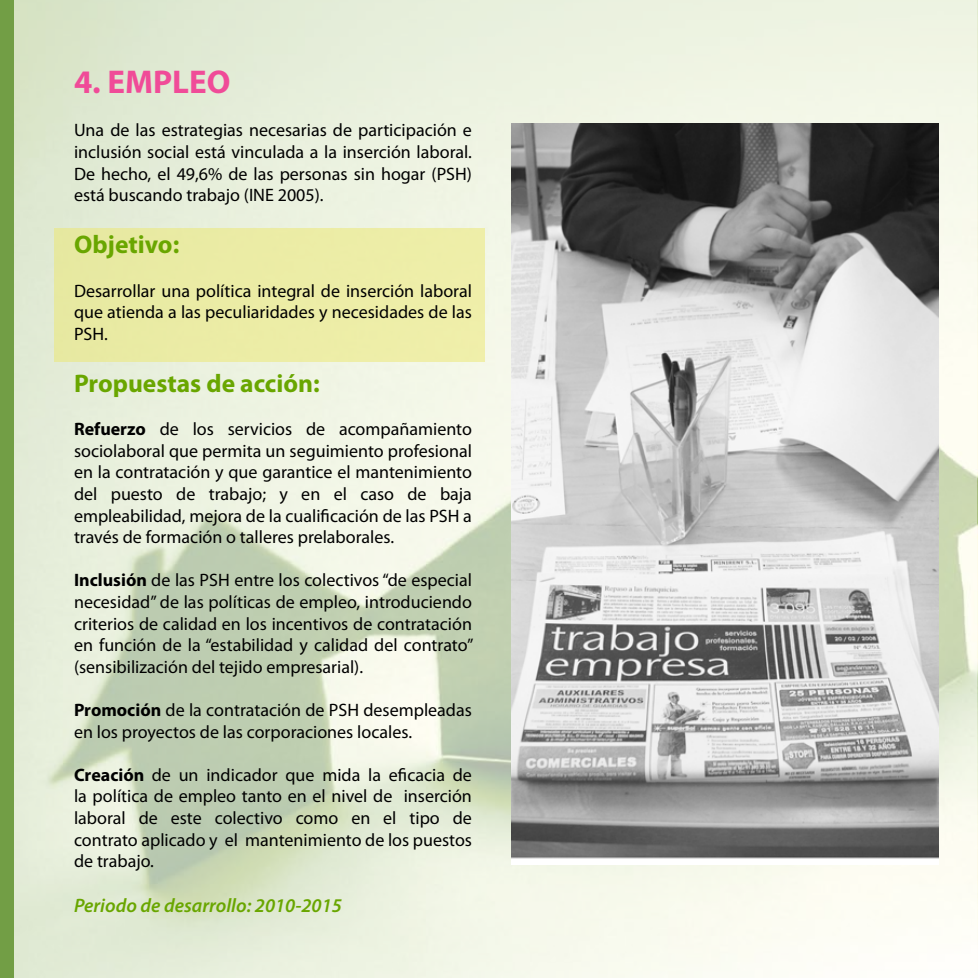
<style>
.page{position:relative;width:978px;height:978px;background:#fff}
.page>*{position:absolute;margin:0;border:0;box-sizing:border-box;transform-origin:0 0}
.t1{font:700 33px "Myriad Pro";color:#f04b98}
.t2{font:700 25.5px "Myriad Pro";color:#69a600}
.t3{font:italic 600 19.5px "Myriad Pro";color:#69a600}
.t4{font:18px/21.6px "Myriad Pro";color:#000;text-align:justify}
.s1{font-weight:700}
</style>
<div class="page">
<img style="left:13px;top:0;width:965px;height:978px">
<div style="left:0;top:0;width:13px;height:978px;background:#729e45"></div>
<div style="left:54px;top:228px;width:431px;height:133px;background:#ececa5"></div>
<img style="left:512px;top:123px;width:426px;height:741px">
<h1 class="t1" style="left:74px;top:61px;width:158px">4. EMPLEO</h1>
<p class="t4" style="left:74px;top:119px;width:399px">Una de las estrategias necesarias de participación e inclusión social está vinculada a la inserción laboral.<br>De hecho, el 49,6% de las personas sin hogar (PSH) está buscando trabajo (INE 2005).</p>
<h2 class="t2" style="left:74px;top:228px;width:107px">Objetivo:</h2>
<p class="t4" style="left:74px;top:280px;width:399px">Desarrollar una política integral de inserción laboral que atienda a las peculiaridades y necesidades de las PSH.</p>
<h2 class="t2" style="left:74px;top:367px;width:247px">Propuestas de acción:</h2>
<p class="t4" style="left:74px;top:418px;width:399px"><span class="s1">Refuerzo</span> de los servicios de acompañamiento sociolaboral que permita un seguimiento profesional en la contratación y que garantice el mantenimiento del puesto de trabajo; y en el caso de baja empleabilidad, mejora de la cualificación de las PSH a través de formación o talleres prelaborales.</p>
<p class="t4" style="left:74px;top:569px;width:401px"><span class="s1">Inclusión</span> de las PSH entre los colectivos “de especial necesidad” de las políticas de empleo, introduciendo criterios de calidad en los incentivos de contratación en función de la “estabilidad y calidad del contrato” (sensibilización del tejido empresarial).</p>
<p class="t4" style="left:74px;top:699px;width:399px"><span class="s1">Promoción</span> de la contratación de PSH desempleadas en los proyectos de las corporaciones locales.</p>
<p class="t4" style="left:74px;top:764px;width:399px"><span class="s1">Creación</span> de un indicador que mida la eficacia de la política de empleo tanto en el nivel de inserción laboral de este colectivo como en el tipo de contrato aplicado y el mantenimiento de los puestos de trabajo.</p>
<p class="t3" style="left:74px;top:893px;width:269px">Periodo de desarrollo: 2010-2015</p>
</div>
